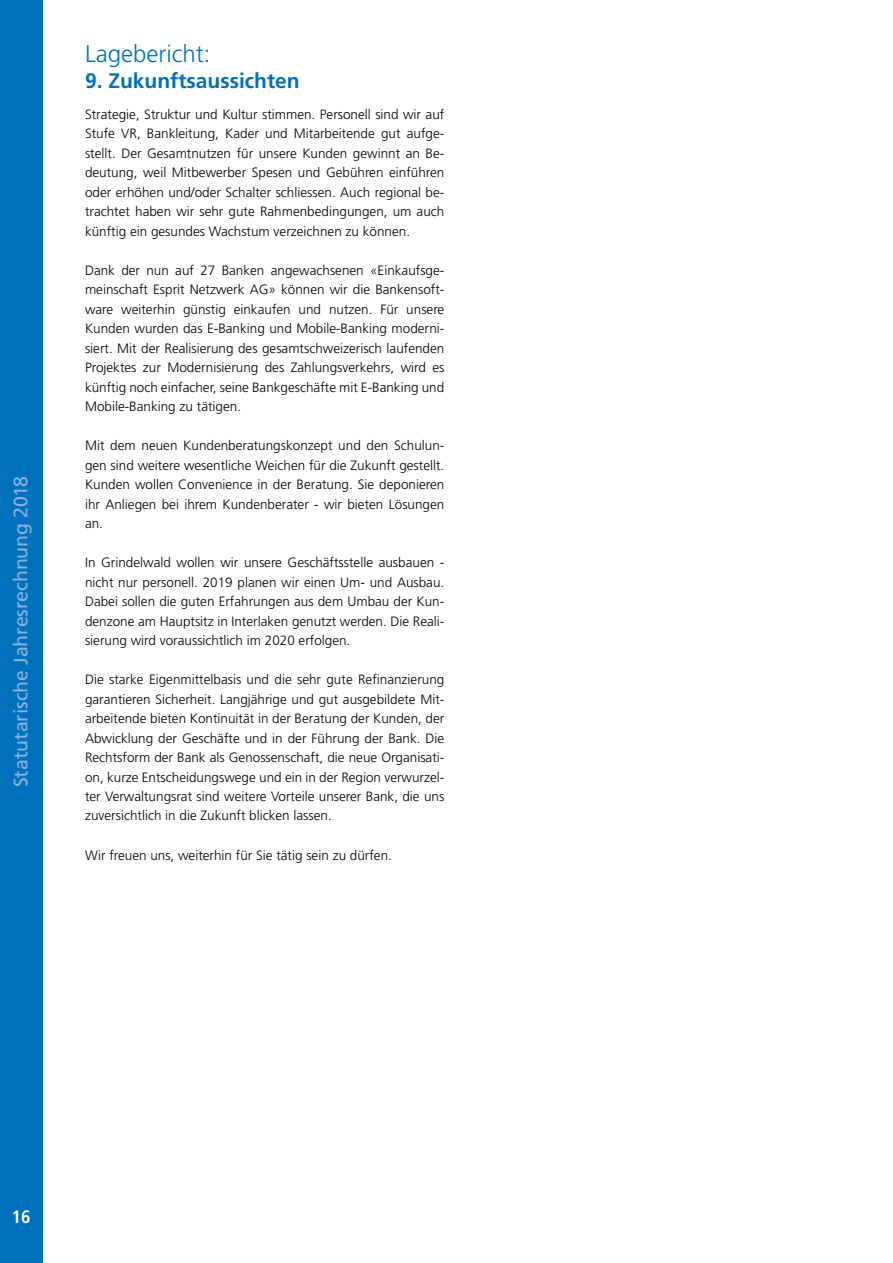
<style>
.page{position:relative;width:893px;height:1263px;background:#fff}
.page>*{position:absolute;margin:0;border:0;box-sizing:border-box;transform-origin:0 0}
.t1{font:300 24px "Frutiger LT Std";color:#0070ba}
.t2{font:700 21px "Frutiger LT Std";color:#0070ba}
.t3{font:19.5px "Frutiger LT Std";letter-spacing:-.005em;color:#8ab2df}
.t4{font:700 condensed 18px "Frutiger LT Std";color:#fff}
.t5{font:300 13.5px/19.5px "Frutiger LT Std";color:#000;text-align:justify}
</style>
<div class="page">
<div style="left:0;top:0;width:43px;height:1263px;background:#0070ba"></div>
<h3 class="t3" style="left:9px;top:787px;width:312px;rotate:-90deg">Statutarische Jahresrechnung 2018</h3>
<h1 class="t1" style="left:85px;top:40px;width:127px">Lagebericht:</h1>
<h2 class="t2" style="left:85px;top:68px;width:216px">9. Zukunftsaussichten</h2>
<p class="t5" style="left:85px;top:104px;width:361px">Strategie, Struktur und Kultur stimmen. Personell sind wir auf Stufe VR, Bankleitung, Kader und Mitarbeitende gut aufge&shy;stellt. Der Gesamtnutzen für unsere Kunden gewinnt an Be&shy;deutung, weil Mitbewerber Spesen und Gebühren einführen oder erhöhen und/oder Schalter schliessen. Auch regional be&shy;trachtet haben wir sehr gute Rahmenbedingungen, um auch künftig ein gesundes Wachstum verzeichnen zu können.</p>
<p class="t5" style="left:85px;top:260px;width:361px">Dank der nun auf 27 Banken angewachsenen «Einkaufsge&shy;meinschaft Esprit Netzwerk AG» können wir die Bankensoft&shy;ware weiterhin günstig einkaufen und nutzen. Für unsere Kunden wurden das E-Banking und Mobile-Banking moderni&shy;siert. Mit der Realisierung des gesamtschweizerisch laufenden Projektes zur Modernisierung des Zahlungsverkehrs, wird es künftig noch einfacher, seine Bankgeschäfte mit E-Banking und Mobile-Banking zu tätigen.</p>
<p class="t5" style="left:85px;top:436px;width:361px">Mit dem neuen Kundenberatungskonzept und den Schulun&shy;gen sind weitere wesentliche Weichen für die Zukunft gestellt.<br>Kunden wollen Convenience in der Beratung. Sie deponieren ihr Anliegen bei ihrem Kundenberater - wir bieten Lösungen an.</p>
<p class="t5" style="left:85px;top:553px;width:361px">In Grindelwald wollen wir unsere Geschäftsstelle ausbauen - nicht nur personell. 2019 planen wir einen Um- und Ausbau.<br>Dabei sollen die guten Erfahrungen aus dem Umbau der Kun&shy;denzone am Hauptsitz in Interlaken genutzt werden. Die Reali&shy;sierung wird voraussichtlich im 2020 erfolgen.</p>
<p class="t5" style="left:85px;top:670px;width:361px">Die starke Eigenmittelbasis und die sehr gute Refinanzierung garantieren Sicherheit. Langjährige und gut ausgebildete Mit&shy;arbeitende bieten Kontinuität in der Beratung der Kunden, der Abwicklung der Geschäfte und in der Führung der Bank. Die Rechtsform der Bank als Genossenschaft, die neue Organisati&shy;on, kurze Entscheidungswege und ein in der Region verwurzel&shy;ter Verwaltungsrat sind weitere Vorteile unserer Bank, die uns zuversichtlich in die Zukunft blicken lassen.</p>
<p class="t5" style="left:85px;top:845px;width:308px">Wir freuen uns, weiterhin für Sie tätig sein zu dürfen.</p>
<h3 class="t4" style="left:12px;top:1206px;width:20px">16</h3>
</div>
